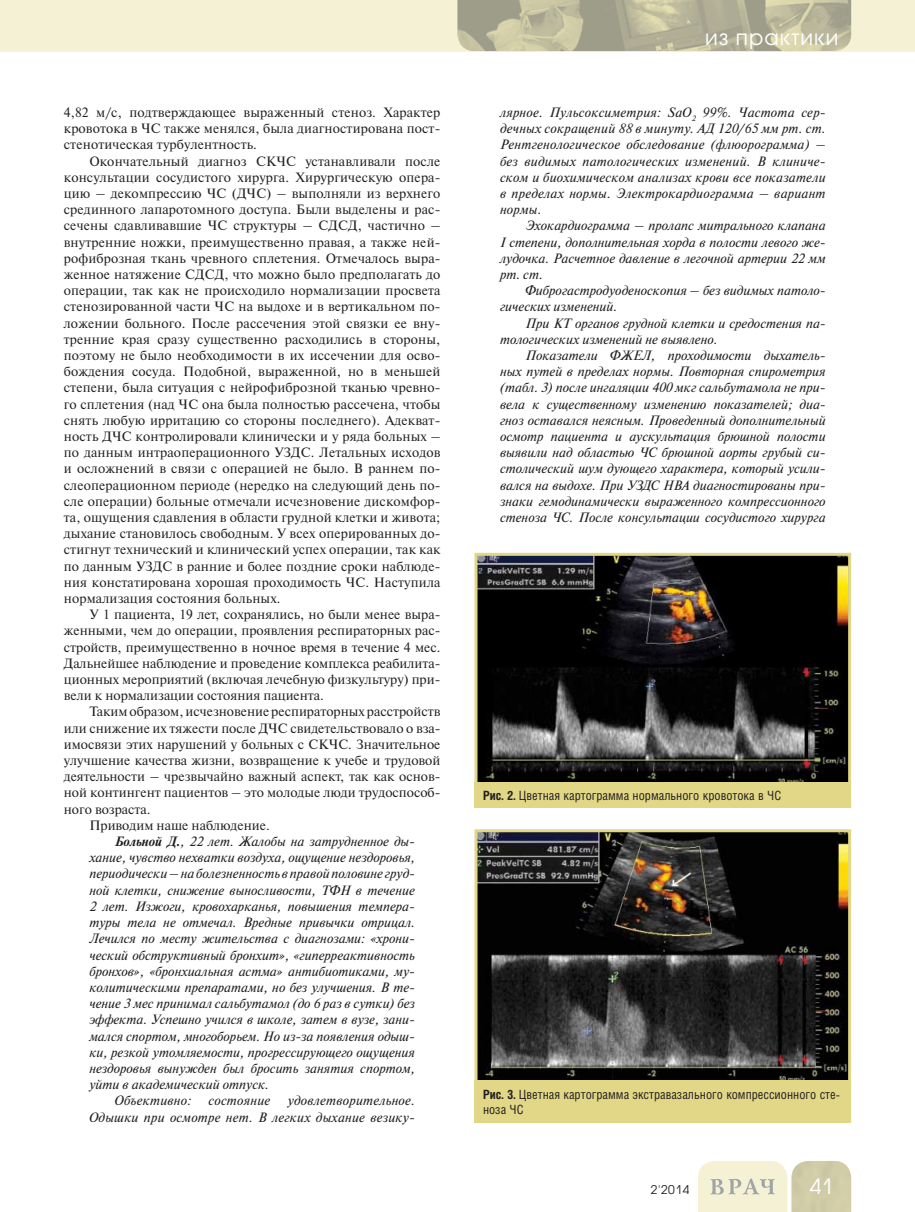
<style>
.page{position:relative;width:915px;height:1212px;background:#fff}
.page>*{position:absolute;margin:0;border:0;box-sizing:border-box;transform-origin:0 0}
.t1{font:21px "Avant Garde Gothic C";letter-spacing:.05em;color:#fff}
.t2{font:13.5px/16.2px "Newton C";color:#231f20;text-align:justify}
.t3{font:italic 13.5px/16.2px "Newton C";color:#231f20;text-align:justify}
.t4{font:12.75px/15.3px "Helios Cond";color:#231f20}
.t5{font:12px "Avant Garde Gothic C";color:#231f20}
.s1{font-weight:700}
</style>
<div class="page">
<div style="left:0;top:0;width:914px;height:51px;background:#f5f1d5"></div>
<svg style="left:698px;top:1161px;width:152px;height:51px;background:#e3e0c4"></svg>
<img style="left:457px;top:0;width:393px;height:51px">
<img style="left:478px;top:557px;width:368px;height:225px">
<div style="left:474px;top:553px;width:376px;height:255px;border:3px solid #e1d786"></div>
<div style="left:474px;top:782px;width:376px;height:26px;background:#e1d786"></div>
<img style="left:478px;top:833px;width:368px;height:247px">
<div style="left:474px;top:829px;width:376px;height:294px;border:3px solid #e1d786"></div>
<div style="left:474px;top:1080px;width:376px;height:43px;background:#e1d786"></div>
<p class="t2" style="left:64px;top:106px;width:378px">4,82 м/с, подтверждающее выраженный стеноз. Характер кровотока в ЧС также менялся, была диагностирована пост&shy;стенотическая турбулентность.</p>
<p class="t2" style="left:64px;top:154px;width:378px;text-indent:26px">Окончательный диагноз СКЧС устанавливали после консультации сосудистого хирурга. Хирургическую опера&shy;цию – декомпрессию ЧС (ДЧС) – выполняли из верхнего срединного лапаротомного доступа. Были выделены и рас&shy;сечены сдавливавшие ЧС структуры – СДСД, частично – внутренние ножки, преимущественно правая, а также ней&shy;рофиброзная ткань чревного сплетения. Отмечалось выра&shy;женное натяжение СДСД, что можно было предполагать до операции, так как не происходило нормализации просвета стенозированной части ЧС на выдохе и в вертикальном по&shy;ложении больного. После рассечения этой связки ее вну&shy;тренние края сразу существенно расходились в стороны, поэтому не было необходимости в их иссечении для осво&shy;бождения сосуда. Подобной, выраженной, но в меньшей степени, была ситуация с нейрофиброзной тканью чревно&shy;го сплетения (над ЧС она была полностью рассечена, чтобы снять любую ирритацию со стороны последнего). Адекват&shy;ность ДЧС контролировали клинически и у ряда больных – по данным интраоперационного УЗДС. Летальных исходов и осложнений в связи с операцией не было. В раннем по&shy;слеоперационном периоде (нередко на следующий день по&shy;сле операции) больные отмечали исчезновение дискомфор&shy;та, ощущения сдавления в области грудной клетки и живота; дыхание становилось свободным. У всех оперированных до&shy;стигнут технический и клинический успех операции, так как по данным УЗДС в ранние и более поздние сроки наблюде&shy;ния констатирована хорошая проходимость ЧС. Наступила нормализация состояния больных.</p>
<p class="t2" style="left:64px;top:608px;width:378px;text-indent:26px">У 1 пациента, 19 лет, сохранялись, но были менее выра&shy;женными, чем до операции, проявления респираторных рас&shy;стройств, преимущественно в ночное время в течение 4 мес.<br>Дальнейшее наблюдение и проведение комплекса реабилита&shy;ционных мероприятий (включая лечебную физкультуру) при&shy;вели к нормализации состояния пациента.</p>
<p class="t2" style="left:89px;top:705px;width:352px">Таким образом, исчезновение респираторных расстройств</p>
<p class="t2" style="left:64px;top:721px;width:378px">или снижение их тяжести после ДЧС свидетельствовало о вза-</p>
<p class="t2" style="left:64px;top:737px;width:378px">имосвязи этих нарушений у больных с СКЧС. Значительное</p>
<p class="t2" style="left:64px;top:754px;width:378px">улучшение качества жизни, возвращение к учебе и трудовой</p>
<p class="t2" style="left:64px;top:770px;width:378px">деятельности – чрезвычайно важный аспект, так как основ-</p>
<p class="t2" style="left:64px;top:786px;width:378px">ной контингент пациентов – это молодые люди трудоспособ-</p>
<p class="t2" style="left:64px;top:802px;width:88px">ного возраста.</p>
<p class="t2" style="left:89px;top:818px;width:182px">Приводим наше наблюдение.</p>
<p class="t3" style="left:115px;top:835px;width:301px"><span class="s1">Больной Д.</span>, 22 лет. Жалобы на затрудненное ды-</p>
<p class="t3" style="left:89px;top:851px;width:327px">хание, чувство нехватки воздуха, ощущение нездоровья,</p>
<p class="t3" style="left:89px;top:867px;width:327px">периодически – на болезненность в правой половине груд-</p>
<p class="t3" style="left:89px;top:883px;width:327px">ной клетки, снижение выносливости, ТФН в течение</p>
<p class="t3" style="left:89px;top:899px;width:327px">2 лет. Изжоги, кровохарканья, повышения темпера-</p>
<p class="t3" style="left:89px;top:916px;width:327px">туры тела не отмечал. Вредные привычки отрицал.</p>
<p class="t3" style="left:89px;top:932px;width:327px">Лечился по месту жительства с диагнозами: «хрони-</p>
<p class="t3" style="left:89px;top:948px;width:327px">ческий обструктивный бронхит», «гиперреактивность</p>
<p class="t3" style="left:89px;top:964px;width:327px">бронхов», «бронхиальная астма» антибиотиками, му-</p>
<p class="t3" style="left:89px;top:980px;width:327px">колитическими препаратами, но без улучшения. В те-</p>
<p class="t3" style="left:89px;top:997px;width:327px">чение 3 мес принимал сальбутамол (до 6 раз в сутки) без</p>
<p class="t3" style="left:89px;top:1013px;width:327px">эффекта. Успешно учился в школе, затем в вузе, зани-</p>
<p class="t3" style="left:89px;top:1029px;width:327px">мался спортом, многоборьем. Но из-за появления одыш-</p>
<p class="t3" style="left:89px;top:1045px;width:327px">ки, резкой утомляемости, прогрессирующего ощущения</p>
<p class="t3" style="left:89px;top:1061px;width:327px">нездоровья вынужден был бросить занятия спортом,</p>
<p class="t3" style="left:89px;top:1078px;width:181px">уйти в академический отпуск.</p>
<p class="t3" style="left:115px;top:1094px;width:78px">Объективно:</p>
<p class="t3" style="left:208px;top:1094px;width:63px">состояние</p>
<p class="t3" style="left:89px;top:1094px;width:327px;text-align:right">удовлетворительное.<br>Одышки при осмотре нет. В легких дыхание везику-</p>
<h1 class="t1" style="left:704px;top:27px;width:135px">из практики</h1>
<p class="t3" style="left:500px;top:106px;width:327px">лярное. Пульсоксиметрия: SaО<sub>2</sub> 99%. Частота сер&shy;дечных сокращений 88 в минуту. АД 120/65 мм рт. ст.<br>Рентгенологическое обследование (флюорограмма) – без видимых патологических изменений. В клиниче&shy;ском и биохимическом анализах крови все показатели в пределах нормы. Электрокардиограмма – вариант нормы.</p>
<p class="t3" style="left:500px;top:219px;width:327px;text-indent:26px">Эхокардиограмма – пролапс митрального клапана I степени, дополнительная хорда в полости левого же&shy;лудочка. Расчетное давление в легочной артерии 22 мм рт. ст.</p>
<p class="t3" style="left:500px;top:284px;width:327px;text-indent:26px">Фиброгастродуоденоскопия – без видимых патоло&shy;гических изменений.</p>
<p class="t3" style="left:500px;top:316px;width:327px;text-indent:26px">При КТ органов грудной клетки и средостения па&shy;тологических изменений не выявлено.</p>
<p class="t3" style="left:500px;top:349px;width:327px;text-indent:26px">Показатели ФЖЕЛ, проходимости дыхатель&shy;ных путей в пределах нормы. Повторная спирометрия (табл. 3) после ингаляции 400 мкг сальбутамола не при&shy;вела к существенному изменению показателей; диа&shy;гноз оставался неясным. Проведенный дополнительный осмотр пациента и аускультация брюшной полости выявили над областью ЧС брюшной аорты грубый си&shy;столический шум дующего характера, который усили&shy;вался на выдохе. При УЗДС НВА диагностированы при&shy;знаки гемодинамически выраженного компрессионного стеноза ЧС. После консультации сосудистого хирурга</p>
<p class="t4" style="left:483px;top:789px;width:299px"><span class="s1">Рис. 2.</span> Цветная картограмма нормального кровотока в ЧС</p>
<p class="t4" style="left:483px;top:1088px;width:358px"><span class="s1">Рис. 3.</span> Цветная картограмма экстравазального компрессионного сте&shy;ноза ЧС</p>
<p class="t5" style="left:650px;top:1184px;width:40px">2'2014</p>
<h1 class="t1" style="left:809px;top:1177px;width:25px">41</h1>
</div>
